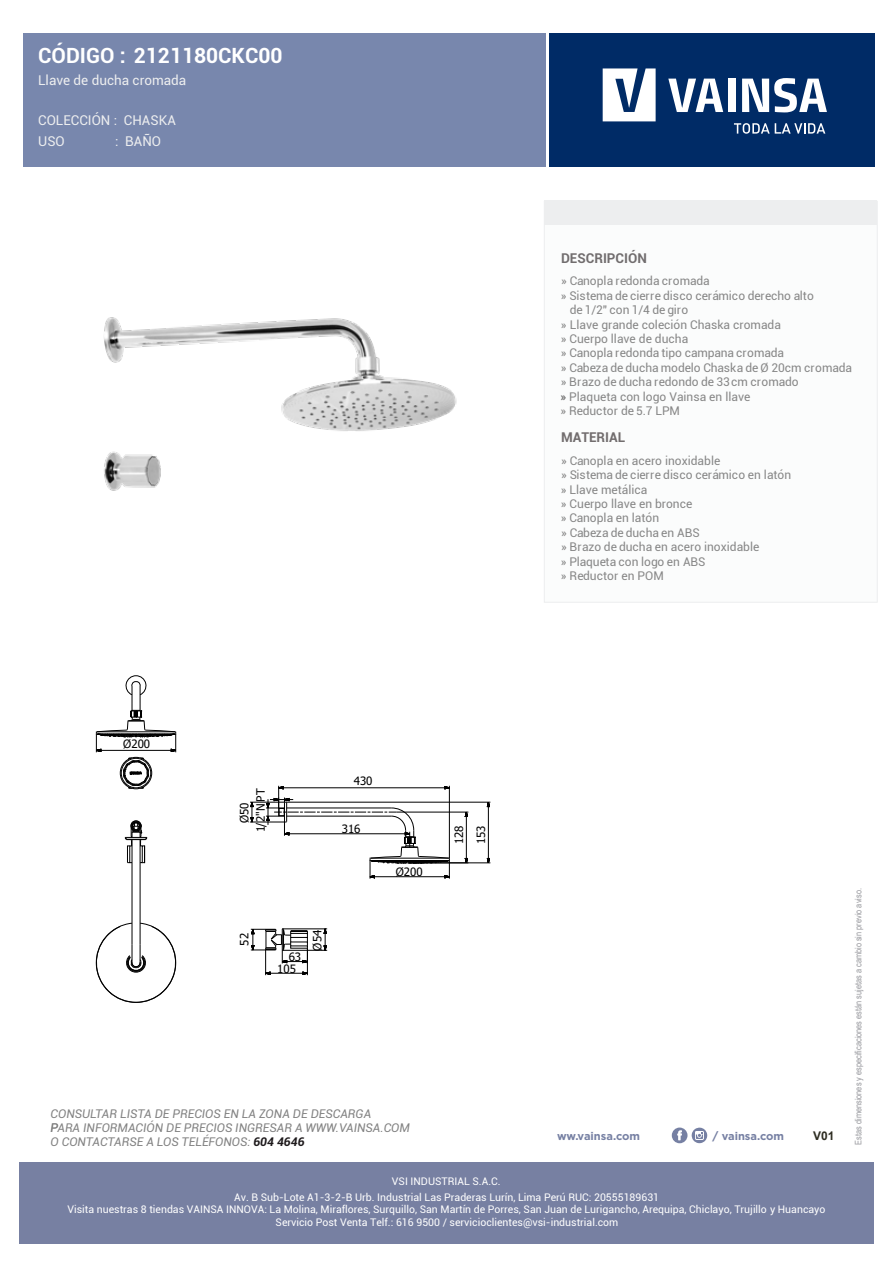
<style>
.page{position:relative;width:893px;height:1263px;background:#fff}
.page>*{position:absolute;margin:0;border:0;box-sizing:border-box;transform-origin:0 0}
.t1{font:700 21px "Roboto";color:#fff}
.t2{font:13.5px "Roboto";color:#edeeef}
.t3{font:700 13.5px "Roboto";color:#716d6e}
.t4{font:700 13.5px "Roboto";color:#726d6e}
.t5{font:12px/14.4px "Roboto";color:#878787}
.t6{font:italic 12px/14.4px "Roboto";color:#828282}
.t7{font:700 12px "Arial";color:#2e2d22}
.t8{font:11.4px/22px "Tahoma";color:#000}
.t9{font:700 11.1px "Gotham";color:#7680a3}
.t10{font:10.5px/12.6px "Roboto";color:#fff;text-align:center}
.t11{font:9px "Arial Narrow";color:#97989d}
.s1{font-weight:700;color:#1e1a1c}
</style>
<div class="page">
<div style="left:544px;top:201px;width:333px;height:401px;background:#fbfcfc"></div>
<div style="left:544px;top:201px;width:333px;height:24px;background:#edeeef"></div>
<div style="left:544px;top:201px;width:334px;height:402px;border:1px solid #edeeef"></div>
<div style="left:23px;top:34px;width:522px;height:133px;background:#7887ad"></div>
<div style="left:549px;top:34px;width:326px;height:133px;background:#002b66"></div>
<svg style="left:603px;top:68px;width:53px;height:53px"></svg>
<svg style="left:668px;top:79px;width:55px;height:33px"></svg>
<div style="left:728px;top:79px;width:7px;height:33px;background:#fff"></div>
<svg style="left:742px;top:78px;width:85px;height:34px"></svg>
<svg style="left:734px;top:123px;width:91px;height:11px"></svg>
<div style="left:19px;top:1162px;width:854px;height:81px;background:#7780a2"></div>
<svg style="left:672px;top:1127px;width:35px;height:16px"></svg>
<div style="left:130px;top:820px;width:12px;height:11px;border:1px solid #000;border-radius:50%"></div>
<hr style="left:140px;top:840px;width:1px;height:104px;background:#000">
<hr style="left:132px;top:840px;width:1px;height:104px;background:#000">
<svg style="left:95px;top:922px;width:82px;height:81px"></svg>
<svg style="left:124px;top:821px;width:24px;height:42px"></svg>
<svg style="left:95px;top:675px;width:82px;height:114px"></svg>
<hr style="left:250px;top:802px;width:34px;height:1px;background:#000">
<hr style="left:250px;top:821px;width:34px;height:1px;background:#000">
<svg style="left:250px;top:801px;width:4px;height:22px"></svg>
<svg style="left:266px;top:786px;width:224px;height:93px"></svg>
<svg style="left:251px;top:928px;width:64px;height:47px"></svg>
<hr style="left:282px;top:950px;width:45px;height:1px;background:#000">
<hr style="left:282px;top:928px;width:45px;height:1px;background:#000">
<svg style="left:323px;top:928px;width:4px;height:23px"></svg>
<img style="left:104px;top:317px;width:353px;height:174px">
<h1 class="t1" style="left:38px;top:41px;width:246px">CÓDIGO : 2121180CKC00</h1>
<p class="t2" style="left:38px;top:71px;width:150px">Llave de ducha cromada</p>
<p class="t2" style="left:38px;top:110px;width:139px">COLECCIÓN : CHASKA</p>
<p class="t2" style="left:38px;top:132px;width:28px">USO</p>
<p class="t2" style="left:115px;top:132px;width:47px">: BAÑO</p>
<p class="t3" style="left:561px;top:249px;width:87px">DESCRIPCIÓN</p>
<p class="t5" style="left:561px;top:273px;width:150px">» Canopla redonda cromada</p>
<p class="t5" style="left:561px;top:288px;width:254px">» Sistema de cierre disco cerámico derecho alto</p>
<p class="t5" style="left:570px;top:302px;width:120px">de 1/2" con 1/4 de giro</p>
<p class="t5" style="left:561px;top:317px;width:222px">» Llave grande coleción Chaska cromada</p>
<p class="t5" style="left:561px;top:331px;width:129px">» Cuerpo llave de ducha</p>
<p class="t5" style="left:561px;top:345px;width:225px">» Canopla redonda tipo campana cromada</p>
<p class="t5" style="left:561px;top:360px;width:293px">» Cabeza de ducha modelo Chaska de Ø 20cm cromada</p>
<p class="t5" style="left:561px;top:374px;width:239px">» Brazo de ducha redondo de 33c m cromado</p>
<p class="t5" style="left:561px;top:403px;width:121px">» Reductor de 5.7 LPM</p>
<p class="t4" style="left:561px;top:427px;width:66px">MATERIAL</p>
<p class="t5" style="left:561px;top:453px;width:232px">» Canopla en acero inoxidable<br>» Sistema de cierre disco cerámico en latón » Llave metálica<br>» Cuerpo llave en bronce<br>» Canopla en latón<br>» Cabeza de ducha en ABS<br>» Brazo de ducha en acero inoxidable<br>» Plaqueta con logo en ABS<br>» Reductor en POM</p>
<p class="t5" style="left:561px;top:389px;width:191px">» Plaqueta con logo Vainsa en llave</p>
<p class="t8" style="left:123px;top:733px;width:28px">Ø200</p>
<p class="t8" style="left:250px;top:832px;width:45px;rotate:-90deg">1/2"NPT</p>
<p class="t8" style="left:234px;top:823px;width:22px;rotate:-90deg">Ø50</p>
<p class="t8" style="left:354px;top:770px;width:20px">430</p>
<p class="t8" style="left:342px;top:818px;width:20px">316</p>
<p class="t8" style="left:234px;top:946px;width:14px;rotate:-90deg">52</p>
<p class="t8" style="left:289px;top:946px;width:14px">63</p>
<p class="t8" style="left:277px;top:958px;width:20px">105</p>
<p class="t8" style="left:307px;top:950px;width:22px;rotate:-90deg">Ø54</p>
<p class="t8" style="left:396px;top:861px;width:28px">Ø200</p>
<p class="t8" style="left:449px;top:844px;width:20px;rotate:-90deg">128<br>153</p>
<p class="t6" style="left:51px;top:1105px;width:361px">CONSULTAR LISTA DE PRECIOS EN LA ZONA DE DESCARGA<br>PARA INFORMACIÓN DE PRECIOS INGRESAR A WWW.VAINSA.COM<br>O CONTACTARSE A LOS TELÉFONOS: <span class="s1">604 4646</span></p>
<p class="t10" style="left:392px;top:1174px;width:110px">VSI INDUSTRIAL S.A.C.</p>
<p class="t9" style="left:557px;top:1128px;width:85px">ww.vainsa.com</p>
<p class="t9" style="left:712px;top:1128px;width:73px">/ vainsa.com</p>
<p class="t7" style="left:813px;top:1127px;width:23px">V01</p>
<p class="t11" style="left:852px;top:1145px;width:258px;rotate:-90deg">Estas dimensiones y especificaciones están sujetas a cambio sin previo aviso.</p>
<p class="t10" style="left:67px;top:1190px;width:759px">Av. B Sub-Lote A1-3-2-B Urb. Industrial Las Praderas Lurín, Lima Perú RUC: 20555189631<br>Visita nuestras 8 tiendas VAINSA INNOVA: La Molina, Miraflores, Surquillo, San Martín de Porres, San Juan de Lurigancho, Arequipa, Chiclayo, Trujillo y Huancayo<br>Servicio Post Venta Telf.: 616 9500 / servicioclientes@vsi-industrial.com</p>
</div>
